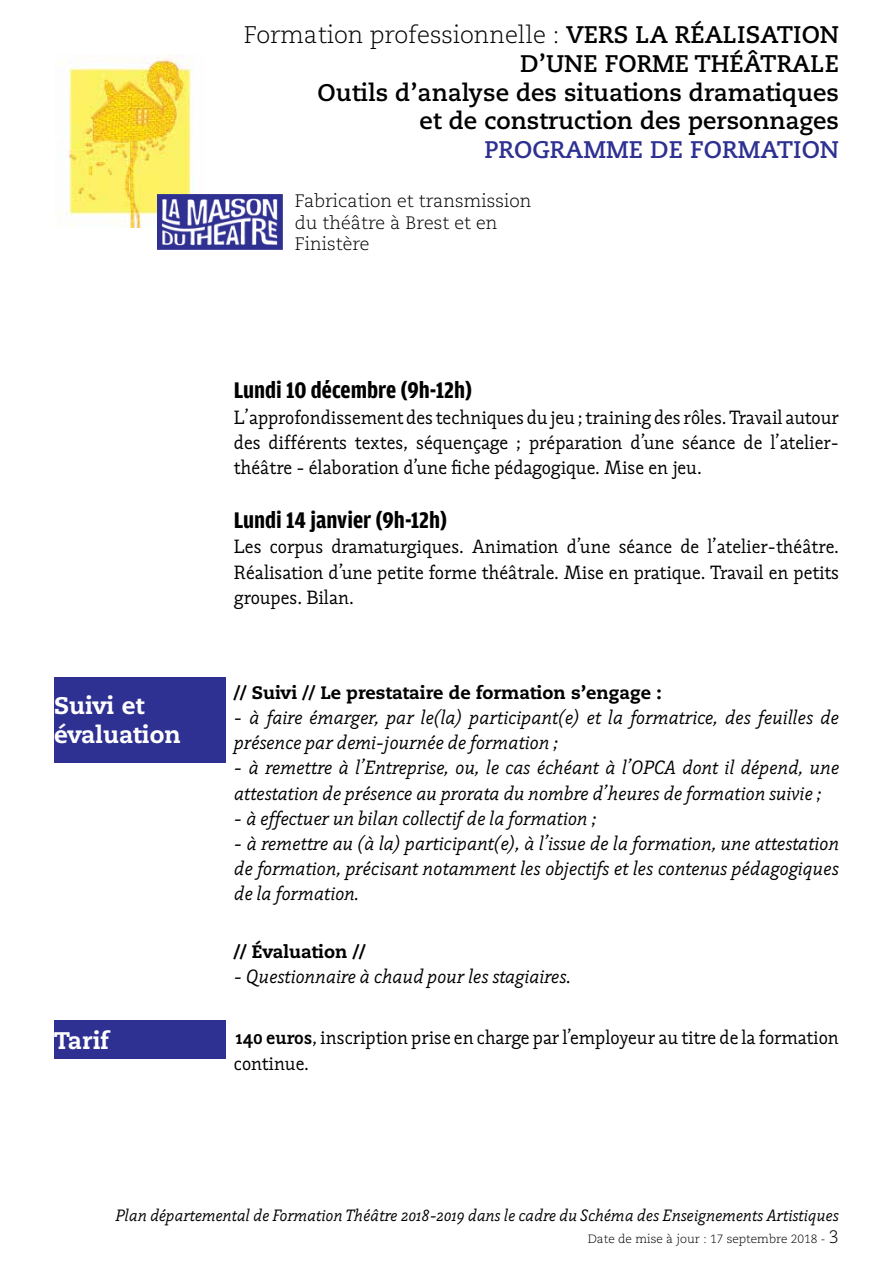
<style>
.page{position:relative;width:893px;height:1263px;background:#fff}
.page>*{position:absolute;margin:0;border:0;box-sizing:border-box;transform-origin:0 0}
.t1{font:700 24px/28.8px "Caecilia LT Pro 75";color:#000;text-align:right}
.t2{font:700 24px "Amplitude Condensed";color:#000}
.t3{font:300 24px "Caecilia LT Pro 45";color:#000}
.t4{font:800 24px/28.8px "Caecilia LT Pro 85";color:#fff}
.t5{font:700 24px "Caecilia LT Pro 75";color:#2e3092}
.t6{font:italic 21px/25.2px "Napoleone Slab ITC Std";color:#000}
.t7{font:21px/25.2px "Napoleone Slab ITC Std";color:#000;text-align:justify}
.t8{font:italic 18px "Napoleone Slab ITC Std";color:#000}
.t9{font:800 18px "Caecilia LT Pro 85";color:#000}
.t10{font:300 18px/21.6px "Caecilia LT Pro 45";color:#000}
.t11{font:300 12px "Caecilia LT Pro 45";color:#000}
.s1{font-family:"Caecilia LT Pro 75";font-weight:700}
.s2{font-weight:700}
.s3{font-size:18px}
</style>
<div class="page">
<img style="left:55px;top:54px;width:138px;height:174px">
<div style="left:54px;top:1020px;width:171px;height:39px;background:#2e3092"></div>
<div style="left:54px;top:677px;width:171px;height:85px;background:#2e3092"></div>
<img style="left:157px;top:194px;width:125px;height:55px">
<p class="t3" style="left:244px;top:19px;width:597px">Formation professionnelle : <span class="s1">VERS LA RÉALISATION</span></p>
<p class="t1" style="left:317px;top:48px;width:523px">D’UNE FORME THÉÂTRALE<br>Outils d’analyse des situations dramatiques et de construction des personnages</p>
<p class="t5" style="left:484px;top:133px;width:356px">PROGRAMME DE FORMATION</p>
<p class="t10" style="left:295px;top:190px;width:238px">Fabrication et transmission du théâtre à Brest et en<br>Finistère</p>
<p class="t4" style="left:54px;top:691px;width:128px">Suivi et évaluation</p>
<p class="t4" style="left:54px;top:1025px;width:57px">Tarif</p>
<p class="t2" style="left:234px;top:377px;width:240px">Lundi 10 décembre (9h-12h)</p>
<p class="t7" style="left:234px;top:404px;width:607px">L’approfondissement des techniques du jeu ; training des rôles. Travail autour des différents textes, séquençage ; préparation d’une séance de l’atelier&shy;théâtre - élaboration d’une fiche pédagogique. Mise en jeu.</p>
<p class="t2" style="left:234px;top:507px;width:215px">Lundi 14 janvier (9h-12h)</p>
<p class="t7" style="left:234px;top:534px;width:607px">Les corpus dramaturgiques. Animation d’une séance de l’atelier-théâtre.<br>Réalisation d’une petite forme théâtrale. Mise en pratique. Travail en petits groupes. Bilan.</p>
<p class="t9" style="left:234px;top:680px;width:429px">// Suivi // Le prestataire de formation s’engage :</p>
<p class="t6" style="left:234px;top:705px;width:606px">- à faire émarger, par le(la) participant(e) et la formatrice, des feuilles de présence par demi-journée de formation ;</p>
<p class="t6" style="left:234px;top:755px;width:607px">- à remettre à l’Entreprise, ou, le cas échéant à l’OPCA dont il dépend, une attestation de présence au prorata du nombre d’heures de formation suivie ;</p>
<p class="t6" style="left:234px;top:806px;width:364px">- à effectuer un bilan collectif de la formation ;</p>
<p class="t6" style="left:234px;top:831px;width:607px;text-align:justify">- à remettre au (à la) participant(e), à l’issue de la formation, une attestation de formation, précisant notamment les objectifs et les contenus pédagogiques de la formation.</p>
<p class="t9" style="left:234px;top:939px;width:133px">// Évaluation //</p>
<p class="t6" style="left:234px;top:964px;width:338px">- Questionnaire à chaud pour les stagiaires.</p>
<p class="t7" style="left:234px;top:1025px;width:607px"><span class="s2">140 euros</span>, inscription prise en charge par l’employeur au titre de la formation continue.</p>
<p class="t8" style="left:116px;top:1206px;width:725px">Plan départemental de Formation Théâtre 2018-2019 dans le cadre du Schéma des Enseignements Artistiques</p>
<p class="t11" style="left:588px;top:1231px;width:253px">Date de mise à jour : 17 septembre 2018 - <span class="s3">3</span></p>
</div>
